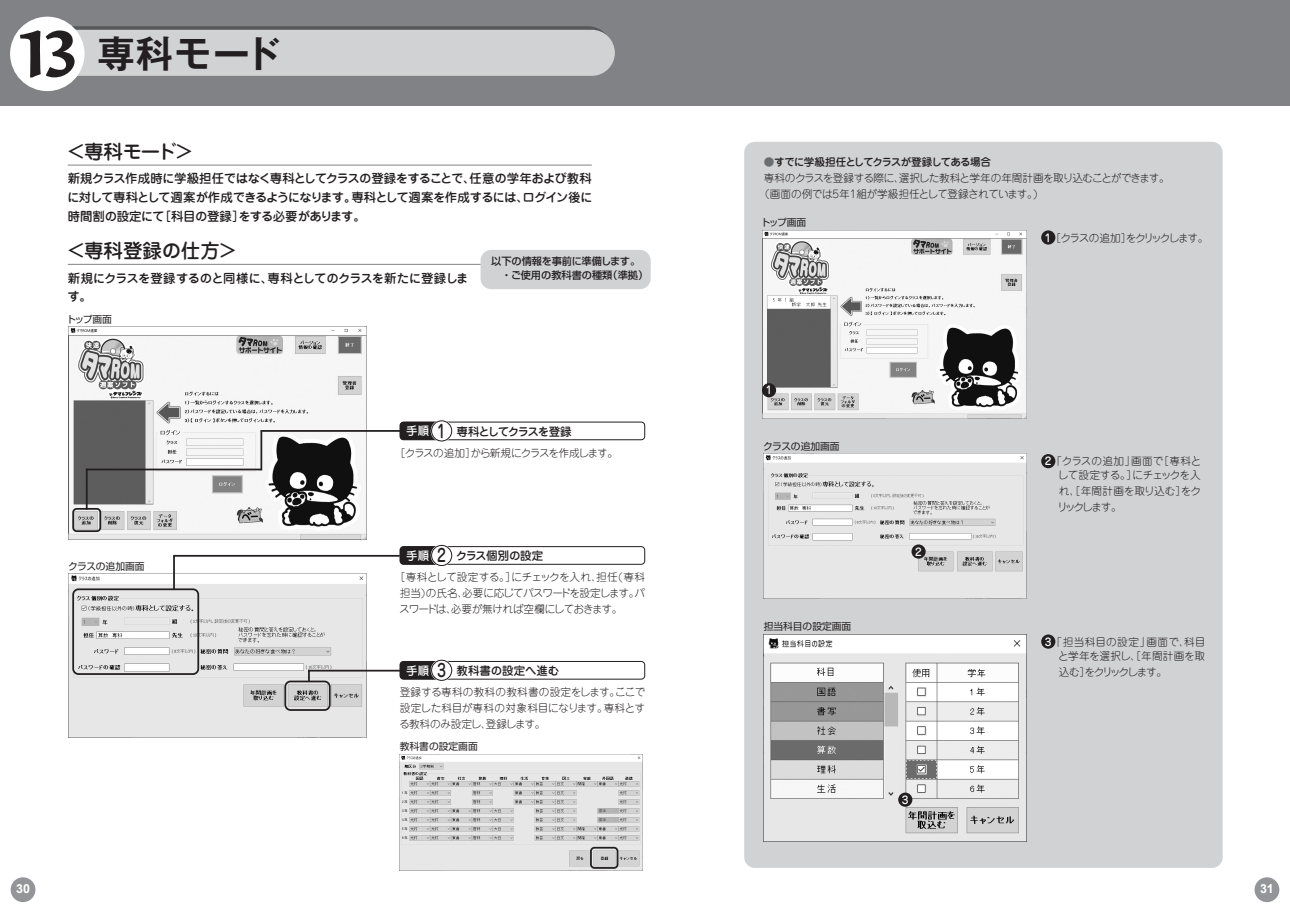
<style>
.page{position:relative;width:1290px;height:911px;background:#fff}
.page>*{position:absolute;margin:0;border:0;box-sizing:border-box;transform-origin:0 0}
.t1{font:700 37.5px "Gothic MB101 Pro De";letter-spacing:.02em;color:#231f20}
.t2{font:500 19.5px "Jun 34 Pro";letter-spacing:-.01em;color:#231f20}
.t3{font:700 12.5px "Arial";color:#fff}
.t4{font:500 12.38px/18.6px "Jun 34 Pro";letter-spacing:-.04em;color:#231f20;text-align:justify}
.t5{font:500 11.5px "Jun 34 Pro";letter-spacing:-.02em;color:#231f20}
.t6{font:500 11.5px "Jun 34 Pro";letter-spacing:-.11em;color:#231f20}
.t7{font:300 10.62px/16px "Jun 101 Pro";letter-spacing:-.05em;color:#231f20;text-align:justify}
.t8{font:300 10.62px/14.1px "Jun 101 Pro";letter-spacing:-.03em;color:#231f20;text-align:right}
.t9{font:300 10.62px/14.1px "Jun 101 Pro";letter-spacing:.015em;color:#231f20;text-align:right}
.t10{font:300 10.62px "Jun 101 Pro";letter-spacing:-.085em;color:#231f20}
.t11{font:500 10.62px "Jun 34 Pro";letter-spacing:-.075em;color:#231f20}
.t12{font:300 10.62px/16px "Jun 101 Pro";letter-spacing:-.07em;color:#231f20}
.t13{font:300 10.62px "Jun 101 Pro";letter-spacing:-.135em;color:#231f20}
.t14{font:300 10.62px "Jun 101 Pro";letter-spacing:-.155em;color:#231f20}
.t15{font:500 10.62px "Jun 34 Pro";color:#fff}
.t16{font:500 10.12px/14.1px "Shin Go Pro";color:#231f20}
.t17{font:9.75px "Shin Go Pro";color:#231f20}
.s1{color:#fff}
.s2{font-size:17.75px}
.s3{color:#6c6d70}
.s4{font-family:"Jun 34 Pro";font-weight:500;color:#fff}
</style>
<div class="page">
<div style="left:0;top:0;width:1290px;height:106px;background:#808285"></div>
<div style="left:44px;top:26px;width:567px;height:46px;background:linear-gradient(to right,#565759,#595a5c);border-radius:23px"></div>
<div style="left:48px;top:30px;width:567px;height:46px;background:#d1d2d4;border-radius:23px"></div>
<div style="left:744px;top:142px;width:478px;height:726px;background:#d1d2d4;border-radius:11px"></div>
<img style="left:69px;top:573px;width:297px;height:164px">
<img style="left:69px;top:326px;width:298px;height:214px">
<img style="left:764px;top:454px;width:262px;height:144px">
<div style="left:284px;top:680px;width:47px;height:31px;border:2px solid #231f20;border-radius:5px"></div>
<hr style="left:86px;top:468px;width:2px;height:41px;background:#231f20">
<hr style="left:86px;top:468px;width:175px;height:2px;background:#231f20">
<hr style="left:260px;top:431px;width:2px;height:39px;background:#231f20">
<hr style="left:260px;top:430px;width:155px;height:2px;background:#231f20">
<svg style="left:308px;top:671px;width:2px;height:10px"></svg>
<hr style="left:173px;top:556px;width:2px;height:34px;background:#231f20">
<hr style="left:173px;top:555px;width:227px;height:1px;background:#231f20">
<hr style="left:308px;top:670px;width:112px;height:1px;background:#231f20">
<div style="left:72px;top:508px;width:29px;height:24px;border:2px solid #231f20;border-radius:4px"></div>
<hr style="left:68px;top:165px;width:524px;height:1px;background:#808285">
<hr style="left:68px;top:264px;width:524px;height:1px;background:#808285">
<div style="left:480px;top:250px;width:171px;height:39px;background:#d1d2d4;border-radius:11px"></div>
<div style="left:400px;top:422px;width:245px;height:18px;border:1px solid #231f20;border-radius:4px"></div>
<svg style="left:400px;top:422px;width:36px;height:18px"></svg>
<div style="left:431px;top:420px;width:22px;height:22px;border:1px solid #fff;border-radius:50%"></div>
<div style="left:432px;top:421px;width:20px;height:20px;background:#fff;border-radius:50%"></div>
<div style="left:431px;top:420px;width:21px;height:21px;border:1px solid #231f20;border-radius:50%"></div>
<img style="left:763px;top:230px;width:264px;height:189px">
<div style="left:72px;top:588px;width:127px;height:87px;border:2px solid #231f20;border-radius:5px"></div>
<div style="left:400px;top:546px;width:245px;height:18px;border:1px solid #231f20;border-radius:4px"></div>
<svg style="left:400px;top:546px;width:36px;height:18px"></svg>
<div style="left:431px;top:544px;width:22px;height:22px;border:1px solid #fff;border-radius:50%"></div>
<div style="left:432px;top:545px;width:20px;height:20px;background:#fff;border-radius:50%"></div>
<div style="left:431px;top:545px;width:21px;height:21px;border:1px solid #231f20;border-radius:50%"></div>
<img style="left:400px;top:754px;width:242px;height:116px">
<div style="left:400px;top:661px;width:245px;height:18px;border:1px solid #231f20;border-radius:4px"></div>
<svg style="left:400px;top:661px;width:36px;height:18px"></svg>
<div style="left:431px;top:659px;width:22px;height:22px;border:1px solid #fff;border-radius:50%"></div>
<div style="left:432px;top:660px;width:20px;height:20px;background:#fff;border-radius:50%"></div>
<div style="left:431px;top:660px;width:21px;height:20px;border:1px solid #231f20;border-radius:50%"></div>
<img style="left:764px;top:634px;width:262px;height:207px">
<div style="left:1041px;top:230px;width:14px;height:14px;background:#231f20;border-radius:50%"></div>
<div style="left:1041px;top:454px;width:14px;height:14px;background:#231f20;border-radius:50%"></div>
<div style="left:762px;top:383px;width:14px;height:14px;background:#231f20;border-radius:50%"></div>
<div style="left:1041px;top:634px;width:14px;height:14px;background:#231f20;border-radius:50%"></div>
<div style="left:898px;top:792px;width:14px;height:14px;background:#231f20;border-radius:50%"></div>
<div style="left:590px;top:846px;width:28px;height:22px;border:2px solid #231f20;border-radius:4px"></div>
<div style="left:911px;top:544px;width:15px;height:14px;background:#231f20;border-radius:50%"></div>
<div style="left:1254px;top:877px;width:25px;height:25px;background:#939598;border-radius:50%"></div>
<div style="left:11px;top:877px;width:24px;height:25px;background:#939598;border-radius:50%"></div>
<div style="left:10px;top:17px;width:75px;height:74px;background:#fff;border-radius:50%"></div>
<svg style="left:20px;top:30px;width:55px;height:47px"></svg>
<h1 class="t1" style="left:97px;top:23px;width:185px">専科モード</h1>
<h2 class="t2" style="left:66px;top:136px;width:129px">＜専科モード＞</h2>
<p class="t4" style="left:67px;top:168px;width:527px">新規クラス作成時に学級担任ではなく専科としてクラスの登録をすることで、任意の学年および教科に対して専科として週案が作成できるようになります。専科として週案を作成するには、ログイン後に時間割の設定にて［科目の登録］をする必要があります。</p>
<h2 class="t2" style="left:66px;top:235px;width:173px">＜専科登録の仕方＞</h2>
<p class="t4" style="left:67px;top:267px;width:403px">新規にクラスを登録するのと同様に、専科としてのクラスを新たに登録します。</p>
<p class="t17" style="left:66px;top:311px;width:47px">トップ画面</p>
<p class="t16" style="left:495px;top:253px;width:155px;text-indent:-4px">以下の情報を事前に準備します。　・ご使用の教科書の種類（準拠）</p>
<p class="t6" style="left:406px;top:422px;width:167px"><span class="s1">手順</span> <span class="s2">1</span> 専科としてクラスを登録</p>
<p class="t17" style="left:68px;top:558px;width:78px">クラスの追加画面</p>
<p class="t10" style="left:395px;top:444px;width:225px">［クラスの追加］から新規にクラスを作成します。</p>
<p class="t5" style="left:406px;top:546px;width:139px"><span class="s1">手順</span> <span class="s2">2</span> クラス個別の設定</p>
<p class="t7" style="left:399px;top:568px;width:248px;text-indent:-4px">［専科として設定する。］にチェックを入れ、担任(専科担当)の氏名、必要に応じてパスワードを設定します。パスワードは、必要が無ければ空欄にしておきます。</p>
<p class="t5" style="left:406px;top:661px;width:155px"><span class="s1">手順</span> <span class="s2">3</span> 教科書の設定へ進む</p>
<p class="t7" style="left:399px;top:682px;width:248px">登録する専科の教科の教科書の設定をします。ここで設定した科目が専科の対象科目になります。専科とする教科のみ設定し、登録します。</p>
<p class="t17" style="left:400px;top:738px;width:79px">教科書の設定画面</p>
<p class="t11" style="left:764px;top:154px;width:229px"><span class="s3">●</span>すでに学級担任としてクラスが登録してある場合</p>
<p class="t7" style="left:759px;top:169px;width:412px;text-indent:5px">専科のクラスを登録する際に、選択した教科と学年の年間計画を取り込むことができます。（画面の例では5年1組が学級担任として登録されています。)</p>
<p class="t13" style="left:1045px;top:229px;width:165px"><span class="s4">1</span>［クラスの追加］をクリックします。</p>
<p class="t17" style="left:761px;top:214px;width:47px">トップ画面</p>
<p class="t15" style="left:766px;top:382px;width:8px">1</p>
<p class="t17" style="left:763px;top:438px;width:78px">クラスの追加画面</p>
<p class="t17" style="left:764px;top:618px;width:89px">担当科目の設定画面</p>
<p class="t15" style="left:915px;top:543px;width:8px">2</p>
<p class="t15" style="left:902px;top:791px;width:8px">3</p>
<p class="t8" style="left:1045px;top:453px;width:158px"><span class="s4">2</span>「クラスの追加」画面で［専科として設定する。］にチェックを入</p>
<p class="t12" style="left:1057px;top:482px;width:146px">れ、［年間計画を取り込む］をクリックします。</p>
<p class="t9" style="left:1045px;top:633px;width:162px"><span class="s4">3</span>「担当科目の設定」画面で、科目と学年を選択し、［年間計画を取</p>
<p class="t14" style="left:1059px;top:663px;width:110px">込む］をクリックします。</p>
<p class="t3" style="left:16px;top:880px;width:15px">30</p>
<p class="t3" style="left:1260px;top:880px;width:15px">31</p>
</div>
